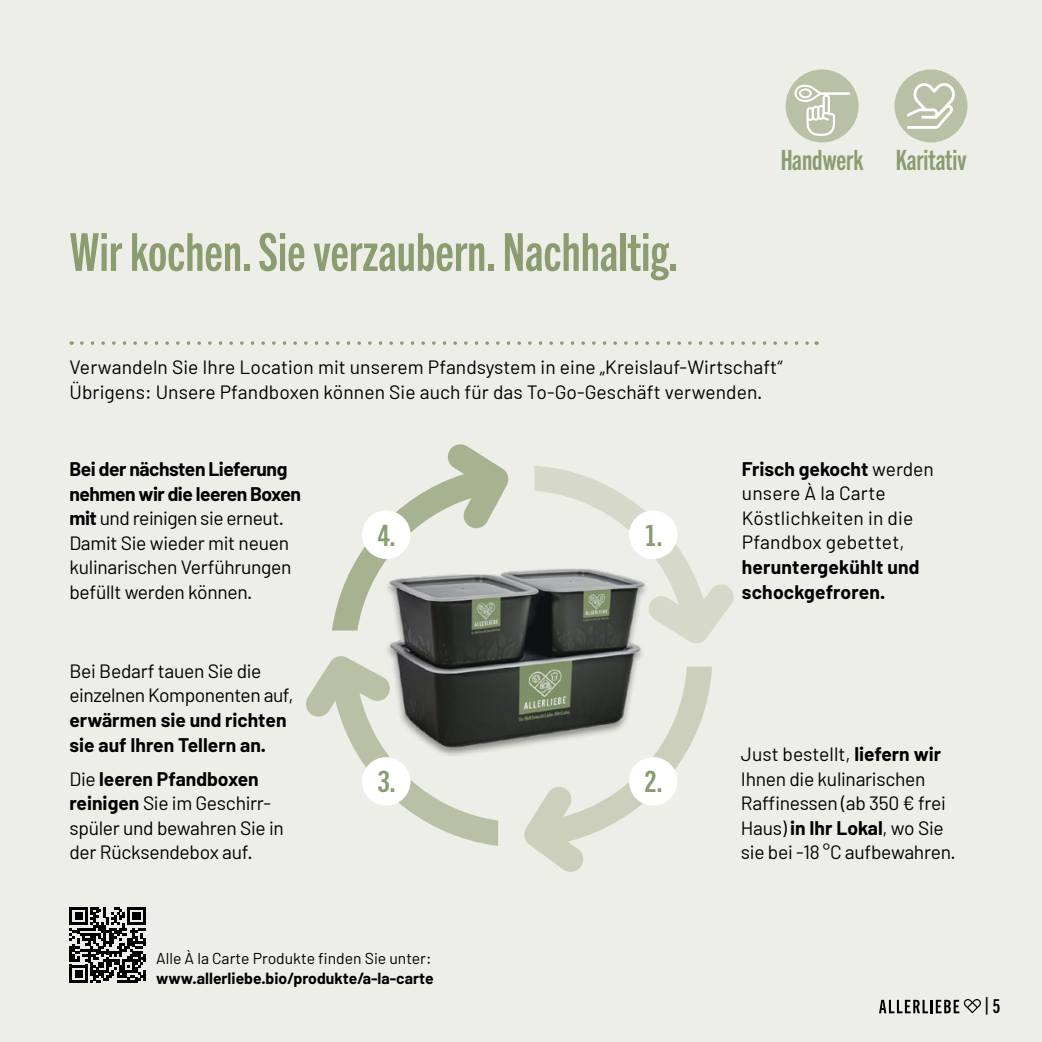
<style>
.page{position:relative;width:1042px;height:1042px;background:#edeee8}
.page>*{position:absolute;margin:0;border:0;box-sizing:border-box;transform-origin:0 0}
.t1{font:52.5px "Trade Gothic Next LT Pro Bd Cm";color:#8a9c70}
.t2{font:29.4px "Trade Gothic Next LT Pro Bd Cm";color:#8a9c70;scale:1.08 1}
.t3{font:28px "Trade Gothic Next LT Pro Bd Cm";color:#8a9c70}
.t4{font:21px "Barlow";color:#000}
.t5{font:19.25px/24.5px "Barlow";letter-spacing:-.015em;color:#000}
.t6{font:19.25px/24.5px "Barlow";letter-spacing:.005em;color:#000}
.t7{font:700 19.25px/24.5px "Barlow";color:#000}
.t8{font:19.25px/24.5px "Barlow";letter-spacing:.01em;color:#000}
.t9{font:700 15.75px "Barlow";color:#000}
.t10{font:15.75px "Barlow";color:#000}
.s1{font-weight:700}
.s2{font-family:"Trade Gothic Next LT Pro Bd Cm";font-size:19.25px}
</style>
<div class="page">
<svg style="left:306px;top:656px;width:192px;height:190px"></svg>
<svg style="left:332px;top:444px;width:177px;height:186px"></svg>
<svg style="left:534px;top:466px;width:200px;height:178px"></svg>
<svg style="left:524px;top:667px;width:188px;height:205px"></svg>
<img style="left:378px;top:555px;width:278px;height:201px">
<div style="left:629px;top:510px;width:48px;height:49px;background:#fff;border-radius:50%"></div>
<div style="left:629px;top:757px;width:48px;height:48px;background:#fff;border-radius:50%"></div>
<div style="left:362px;top:510px;width:48px;height:49px;background:#fff;border-radius:50%"></div>
<div style="left:362px;top:757px;width:48px;height:48px;background:#fff;border-radius:50%"></div>
<svg style="left:879px;top:999px;width:102px;height:14px"></svg>
<svg style="left:69px;top:907px;width:77px;height:76px"></svg>
<div style="left:894px;top:69px;width:73px;height:73px;background:#b8c0a5;border-radius:50%"></div>
<svg style="left:907px;top:83px;width:48px;height:46px"></svg>
<div style="left:785px;top:69px;width:73px;height:73px;background:#b8c0a5;border-radius:50%"></div>
<svg style="left:794px;top:85px;width:56px;height:51px"></svg>
<svg style="left:82px;top:341px;width:735px;height:4px"></svg>
<h1 class="t1" style="left:69px;top:217px;width:611px">Wir kochen. Sie verzaubern. Nachhaltig.</h1>
<h3 class="t3" style="left:781px;top:141px;width:187px">Handwerk Karitativ</h3>
<p class="t6" style="left:69px;top:355px;width:714px">Verwandeln Sie Ihre Location mit unserem Pfandsystem in eine „Kreislauf-Wirtschaft“<br>Übrigens: Unsere Pfandboxen können Sie auch für das To-Go-Geschäft verwenden.</p>
<p class="t5" style="left:69px;top:456px;width:233px"><span class="s1">Bei der nächsten Lieferung nehmen wir die leeren Boxen mit</span> und reinigen sie erneut.<br>Damit Sie wieder mit neuen kulinarischen Verführungen befüllt werden können.</p>
<p class="t5" style="left:69px;top:658px;width:225px">Bei Bedarf tauen Sie die einzelnen Komponenten auf,</p>
<p class="t7" style="left:69px;top:707px;width:219px">erwärmen sie und richten sie auf Ihren Tellern an.</p>
<p class="t5" style="left:69px;top:766px;width:216px">Die <span class="s1">leeren Pfandboxen reinigen</span> Sie im Geschirr&shy;spüler und bewahren Sie in der Rücksendebox auf.</p>
<h2 class="t2" style="left:378px;top:515px;width:18px">4.</h2>
<h2 class="t2" style="left:378px;top:762px;width:18px">3.</h2>
<h2 class="t2" style="left:644px;top:515px;width:18px">1.</h2>
<h2 class="t2" style="left:644px;top:762px;width:18px">2.</h2>
<p class="t8" style="left:742px;top:456px;width:194px"><span class="s1">Frisch gekocht</span> werden unsere À la Carte<br>Köstlichkeiten in die<br>Pfandbox gebettet,</p>
<p class="t7" style="left:742px;top:555px;width:179px">heruntergekühlt und schockgefroren.</p>
<p class="t5" style="left:741px;top:742px;width:216px">Just bestellt, <span class="s1">liefern wir<br></span>Ihnen die kulinarischen<br>Raffinessen (ab 350 € frei<br>Haus) <span class="s1">in Ihr Lokal</span>, wo Sie sie bei -18 °C aufbewahren.</p>
<p class="t10" style="left:156px;top:949px;width:277px">Alle À la Carte Produkte finden Sie unter:</p>
<p class="t9" style="left:156px;top:968px;width:279px">www.allerliebe.bio/produkte/a-la-carte</p>
<p class="t4" style="left:985px;top:993px;width:17px">| <span class="s2">5</span></p>
</div>
